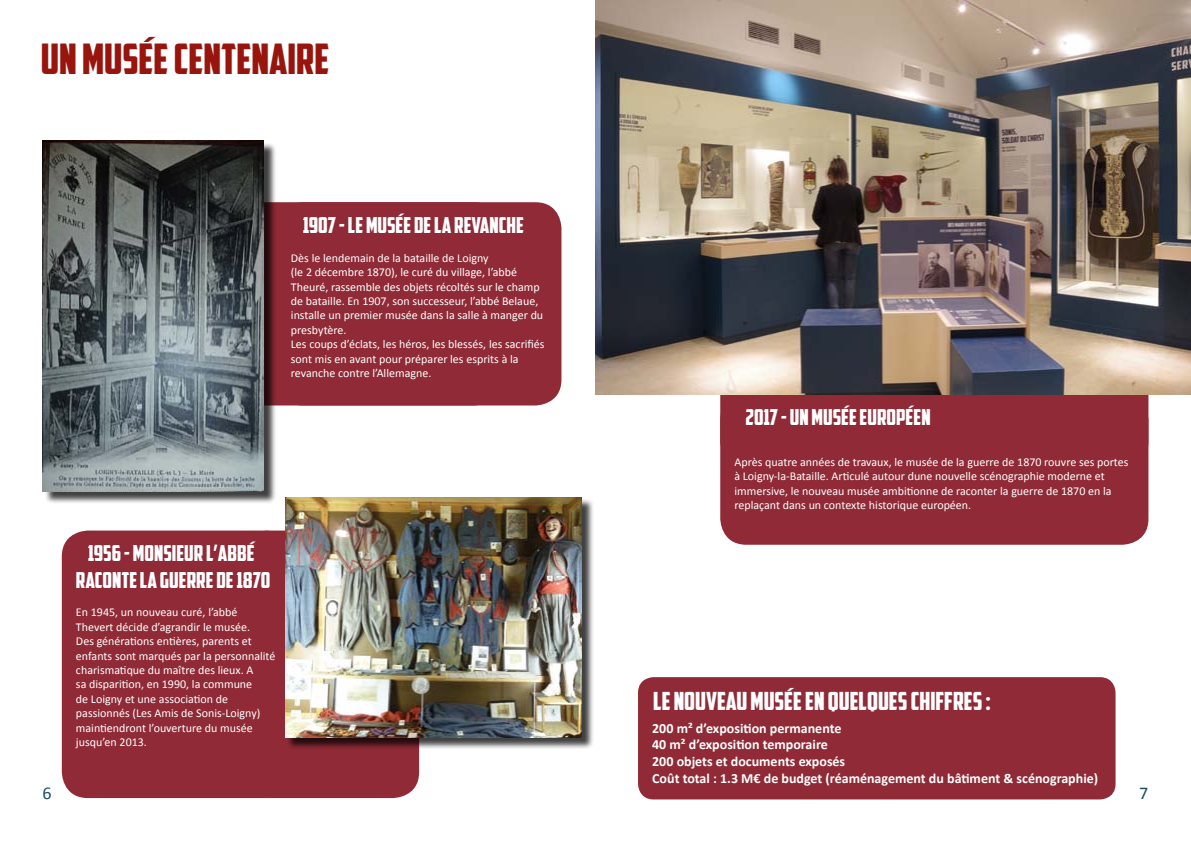
<style>
.page{position:relative;width:1191px;height:842px;background:#fff}
.page>*{position:absolute;margin:0;border:0;box-sizing:border-box;transform-origin:0 0}
.t1{font:42px "American Captain";color:#98150d}
.t2{font:25px "American Captain";color:#fff}
.t3{font:22px/26.4px "American Captain";color:#fff;text-align:center}
.t4{font:18px "Calibri";color:#194e5e}
.t5{font:700 14px/16.8px "Calibri";color:#fff}
.t6{font:12px/14.4px "Calibri";color:#fff}
</style>
<div class="page">
<div style="left:241px;top:531px;width:178px;height:267px;background:#8f2a36;border-radius:26px"></div>
<div style="left:277px;top:202px;width:284px;height:203px;background:#8f2a36;border-radius:26px"></div>
<div style="left:62px;top:531px;width:229px;height:267px;background:#8f2a36;border-radius:26px"></div>
<div style="left:720px;top:394px;width:428px;height:151px;background:#8f2a36;border-radius:26px"></div>
<div style="left:287px;top:499px;width:307px;height:251px;background:#000;opacity:.75"></div>
<img style="left:285px;top:497px;width:296px;height:240px">
<img style="left:595px;top:0;width:596px;height:394px">
<div style="left:44px;top:142px;width:232px;height:362px;background:#000;opacity:.75"></div>
<img style="left:43px;top:140px;width:221px;height:351px">
<div style="left:638px;top:677px;width:477px;height:122px;background:#8f2a36;border-radius:16px"></div>
<h1 class="t1" style="left:41px;top:34px;width:290px">UN MUSÉE CENTENAIRE</h1>
<h3 class="t3" style="left:303px;top:212px;width:222px">1907 - LE MUSÉE DE LA REVANCHE</h3>
<p class="t6" style="left:291px;top:251px;width:255px">Dès le lendemain de la bataille de Loigny<br>(le 2 décembre 1870), le curé du village, l’abbé Theuré, rassemble des objets récoltés sur le champ de bataille. En 1907, son successeur, l’abbé Belaue, installe un premier musée dans la salle à manger du presbytère.<br>Les coups d’éclats, les héros, les blessés, les sacrifiés sont mis en avant pour préparer les esprits à la revanche contre l’Allemagne.</p>
<h3 class="t3" style="left:76px;top:540px;width:196px">1956 - MONSIEUR L’ABBÉ<br>RACONTE LA GUERRE DE 1870</h3>
<p class="t6" style="left:76px;top:605px;width:201px">En 1945, un nouveau curé, l’abbé Thevert décide d’agrandir le musée.<br>Des générations entières, parents et enfants sont marqués par la personnalité charismatique du maître des lieux. A<br>sa disparition, en 1990, la commune<br>de Loigny et une association de passionnés (Les Amis de Sonis-Loigny) maintiendront l’ouverture du musée jusqu’en 2013.</p>
<h3 class="t3" style="left:745px;top:404px;width:187px">2017 - UN MUSÉE EUROPÉEN</h3>
<p class="t6" style="left:734px;top:455px;width:395px">Après quatre années de travaux, le musée de la guerre de 1870 rouvre ses portes à Loigny-la-Bataille. Articulé autour dune nouvelle scénographie moderne et immersive, le nouveau musée ambitionne de raconter la guerre de 1870 en la replaçant dans un contexte historique européen.</p>
<h2 class="t2" style="left:653px;top:686px;width:339px">LE NOUVEAU MUSÉE EN QUELQUES CHIFFRES :</h2>
<p class="t5" style="left:652px;top:719px;width:447px">200 m² d’exposition permanente<br>40 m² d’exposition temporaire<br>200 objets et documents exposés<br>Coût total : 1.3 M€ de budget (réaménagement du bâtiment &amp; scénographie)</p>
<h3 class="t4" style="left:43px;top:782px;width:11px">6</h3>
<h3 class="t4" style="left:1139px;top:782px;width:11px">7</h3>
</div>
